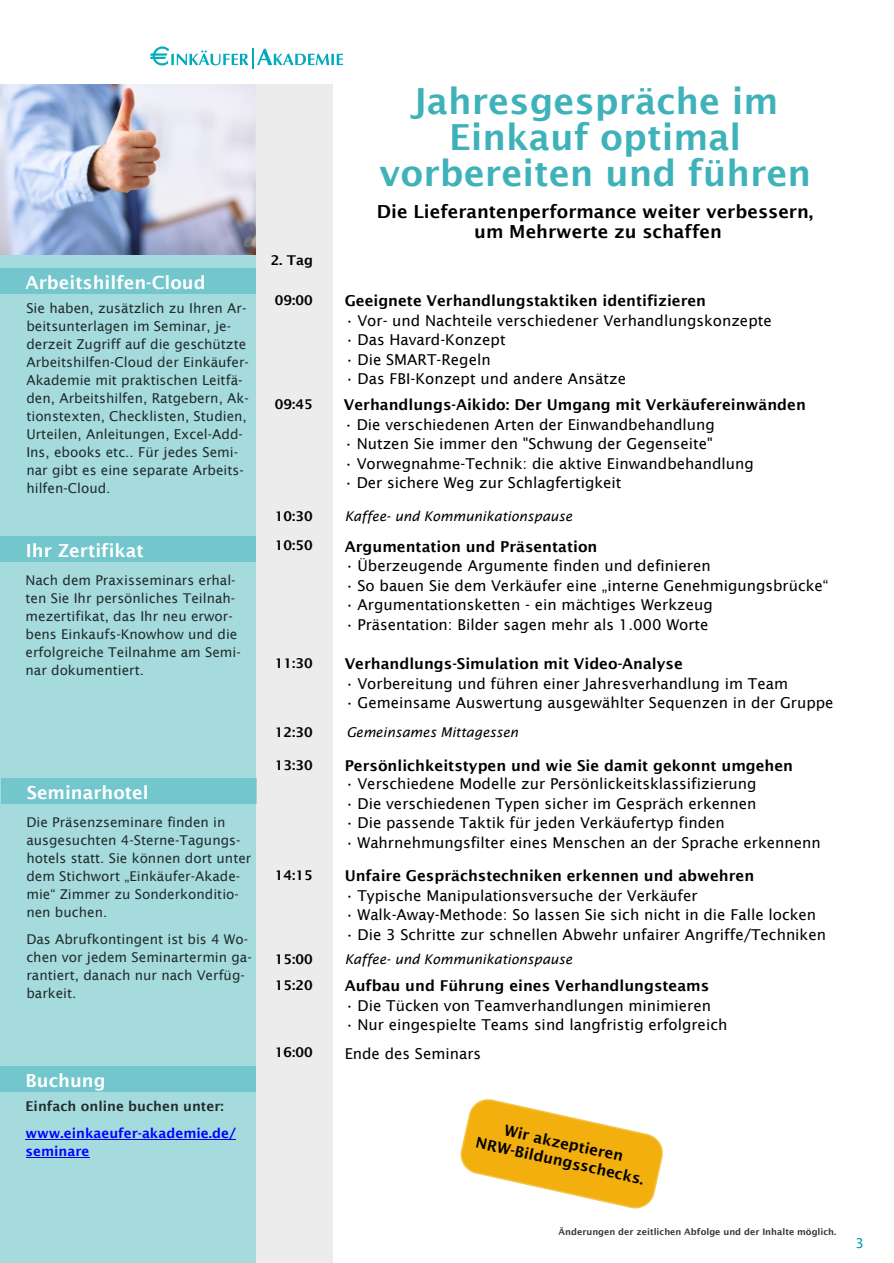
<style>
.page{position:relative;width:894px;height:1263px;background:#fff}
.page>*{position:absolute;margin:0;border:0;box-sizing:border-box;transform-origin:0 0}
.t1{font:600 36px/36px "Lucida Sans";color:rgb(0 154 163/.76);text-align:center}
.t2{font:600 18px/19.5px "Lucida Sans";color:#000;text-align:center}
.t3{font:600 18px "Lucida Sans";color:#fff}
.t4{font:15px "Lucida Sans";color:#000}
.t5{font:600 15px/18px "Lucida Sans";color:#000;text-align:center}
.t6{font:13.65px/18px "Lucida Sans";color:rgb(0 0 0/.8)}
.t7{font:13.5px/18px "Lucida Sans";color:rgb(0 0 0/.8)}
.t8{font:italic 13.5px "Lucida Sans";color:#000}
.t9{font:600 13.5px "Lucida Sans";color:#000}
.t10{font:600 13.5px/18px "Lucida Sans";color:#00f}
.t11{font:600 13.5px "Lucida Sans";color:rgb(0 0 0/.8)}
.t12{font:13.5px "Lucida Sans";color:#009aa3}
.t13{font:600 9px "Lucida Sans";color:rgb(0 0 0/.8)}
</style>
<div class="page">
<svg style="left:150px;top:46px;width:193px;height:23px"></svg>
<div style="left:0;top:85px;width:256px;height:1178px;background:#a6dbde"></div>
<div style="left:0;top:536px;width:255px;height:25px;background:#73c7cc"></div>
<div style="left:0;top:1066px;width:256px;height:26px;background:#73c7cc"></div>
<svg style="left:162px;top:350px;width:3px;height:13px"></svg>
<hr style="left:26px;top:1139px;width:210px;height:1px;background:#00f">
<hr style="left:26px;top:1157px;width:63px;height:1px;background:#00f">
<div style="left:256px;top:85px;width:76px;height:1178px;background:#ececec"></div>
<img style="left:0;top:85px;width:255px;height:170px">
<div style="left:1px;top:778px;width:255px;height:26px;background:#73c7cc"></div>
<svg style="left:460px;top:1099px;width:203px;height:110px"></svg>
<p class="t3" style="left:26px;top:275px;width:181px">Arbeitshilfen-Cloud</p>
<p class="t6" style="left:26px;top:301px;width:224px">Sie haben, zusätzlich zu Ihren Ar&shy;beitsunterlagen im Seminar, je&shy;derzeit Zugriff auf die geschützte Arbeitshilfen-Cloud der Einkäufer-Akademie mit praktischen Leitfä&shy;den, Arbeitshilfen, Ratgebern, Ak&shy;tionstexten, Checklisten, Studien, Urteilen, Anleitungen, Excel-Add-Ins, ebooks etc.. Für jedes Semi&shy;nar gibt es eine separate Arbeits&shy;hilfen-Cloud.</p>
<p class="t3" style="left:26px;top:543px;width:119px">Ihr Zertifikat</p>
<p class="t7" style="left:26px;top:572px;width:217px">Nach dem Praxisseminars erhal&shy;ten Sie Ihr persönliches Teilnah&shy;mezertifikat, das Ihr neu erwor&shy;bens Einkaufs-Knowhow und die erfolgreiche Teilnahme am Semi&shy;nar dokumentiert.</p>
<p class="t9" style="left:270px;top:255px;width:44px">2. Tag</p>
<p class="t9" style="left:275px;top:294px;width:39px">09:00</p>
<p class="t9" style="left:275px;top:399px;width:39px">09:45</p>
<p class="t9" style="left:275px;top:510px;width:39px">10:30</p>
<p class="t9" style="left:275px;top:540px;width:39px">10:50</p>
<p class="t9" style="left:275px;top:657px;width:39px">11:30</p>
<p class="t3" style="left:27px;top:785px;width:123px">Seminarhotel</p>
<p class="t7" style="left:26px;top:814px;width:226px">Die Präsenzseminare finden in ausgesuchten 4-Sterne-Tagungs&shy;hotels statt. Sie können dort unter dem Stichwort „Einkäufer-Akade&shy;mie“ Zimmer zu Sonderkonditio&shy;nen buchen.</p>
<p class="t7" style="left:26px;top:931px;width:227px">Das Abrufkontingent ist bis 4 Wo&shy;chen vor jedem Seminartermin ga&shy;rantiert, danach nur nach Verfüg&shy;barkeit.</p>
<p class="t3" style="left:26px;top:1073px;width:82px">Buchung</p>
<p class="t11" style="left:26px;top:1100px;width:200px">Einfach online buchen unter:</p>
<p class="t10" style="left:26px;top:1125px;width:212px">www.einkaeufer-akademie.de/ seminare</p>
<p class="t9" style="left:275px;top:727px;width:39px">12:30</p>
<p class="t9" style="left:275px;top:759px;width:39px">13:30</p>
<p class="t9" style="left:275px;top:870px;width:39px">14:15</p>
<p class="t9" style="left:275px;top:954px;width:39px">15:00</p>
<p class="t9" style="left:275px;top:980px;width:39px">15:20</p>
<p class="t9" style="left:275px;top:1047px;width:39px">16:00</p>
<h1 class="t1" style="left:379px;top:86px;width:433px">Jahresgespräche im<br>Einkauf optimal vorbereiten und führen</h1>
<p class="t2" style="left:377px;top:204px;width:438px">Die Lieferantenperformance weiter verbessern, um Mehrwerte zu schaffen</p>
<p class="t5" style="left:344px;top:293px;width:363px">Geeignete Verhandlungstaktiken identifizieren</p>
<p class="t4" style="left:344px;top:314px;width:428px">• Vor- und Nachteile verschiedener Verhandlungskonzepte</p>
<p class="t4" style="left:344px;top:333px;width:162px">• Das Havard-Konzept</p>
<p class="t4" style="left:344px;top:353px;width:147px">• Die SMART-Regeln</p>
<p class="t4" style="left:344px;top:372px;width:283px">• Das FBI-Konzept und andere Ansätze</p>
<p class="t5" style="left:344px;top:397px;width:463px">Verhandlungs-Aikido: Der Umgang mit Verkäufereinwänden</p>
<p class="t4" style="left:344px;top:418px;width:372px">• Die verschiedenen Arten der Einwandbehandlung</p>
<p class="t4" style="left:344px;top:438px;width:370px">• Nutzen Sie immer den "Schwung der Gegenseite"</p>
<p class="t4" style="left:344px;top:457px;width:411px">• Vorwegnahme-Technik: die aktive Einwandbehandlung</p>
<p class="t4" style="left:344px;top:477px;width:279px">• Der sichere Weg zur Schlagfertigkeit</p>
<p class="t8" style="left:344px;top:510px;width:229px">Kaffee- und Kommunikationspause</p>
<p class="t5" style="left:344px;top:538px;width:254px">Argumentation und Präsentation</p>
<p class="t4" style="left:344px;top:559px;width:367px">• Überzeugende Argumente finden und definieren</p>
<p class="t4" style="left:344px;top:579px;width:485px">• So bauen Sie dem Verkäufer eine „interne Genehmigungsbrücke“</p>
<p class="t4" style="left:344px;top:598px;width:369px">• Argumentationsketten - ein mächtiges Werkzeug</p>
<p class="t4" style="left:344px;top:618px;width:365px">• Präsentation: Bilder sagen mehr als 1.000 Worte</p>
<p class="t5" style="left:344px;top:656px;width:339px">Verhandlungs-Simulation mit Video-Analyse</p>
<p class="t4" style="left:344px;top:677px;width:444px">• Vorbereitung und führen einer Jahresverhandlung im Team</p>
<p class="t4" style="left:344px;top:697px;width:490px">• Gemeinsame Auswertung ausgewählter Sequenzen in der Gruppe</p>
<p class="t8" style="left:346px;top:727px;width:173px">Gemeinsames Mittagessen</p>
<p class="t5" style="left:344px;top:758px;width:450px">Persönlichkeitstypen und wie Sie damit gekonnt umgehen</p>
<p class="t4" style="left:344px;top:777px;width:413px">• Verschiedene Modelle zur Persönlickeitsklassifizierung</p>
<p class="t4" style="left:344px;top:797px;width:413px">• Die verschiedenen Typen sicher im Gespräch erkennen</p>
<p class="t4" style="left:344px;top:816px;width:381px">• Die passende Taktik für jeden Verkäufertyp finden</p>
<p class="t4" style="left:344px;top:836px;width:477px">• Wahrnehmungsfilter eines Menschen an der Sprache erkennenn</p>
<p class="t5" style="left:344px;top:868px;width:411px">Unfaire Gesprächstechniken erkennen und abwehren</p>
<p class="t4" style="left:344px;top:889px;width:354px">• Typische Manipulationsversuche der Verkäufer</p>
<p class="t4" style="left:344px;top:909px;width:473px">• Walk-Away-Methode: So lassen Sie sich nicht in die Falle locken</p>
<p class="t4" style="left:344px;top:928px;width:482px">• Die 3 Schritte zur schnellen Abwehr unfairer Angriffe/Techniken</p>
<p class="t8" style="left:344px;top:954px;width:229px">Kaffee- und Kommunikationspause</p>
<p class="t5" style="left:344px;top:978px;width:366px">Aufbau und Führung eines Verhandlungsteams</p>
<p class="t4" style="left:344px;top:999px;width:368px">• Die Tücken von Teamverhandlungen minimieren</p>
<p class="t4" style="left:344px;top:1019px;width:384px">• Nur eingespielte Teams sind langfristig erfolgreich</p>
<p class="t4" style="left:344px;top:1047px;width:138px">Ende des Seminars</p>
<p class="t5" style="left:482px;top:1116px;width:173px;rotate:13deg">Wir akzeptieren<br>NRW-Bildungsschecks.</p>
<p class="t13" style="left:558px;top:1228px;width:279px">Änderungen der zeitlichen Abfolge und der Inhalte möglich.</p>
<p class="t12" style="left:855px;top:1238px;width:10px">3</p>
</div>
